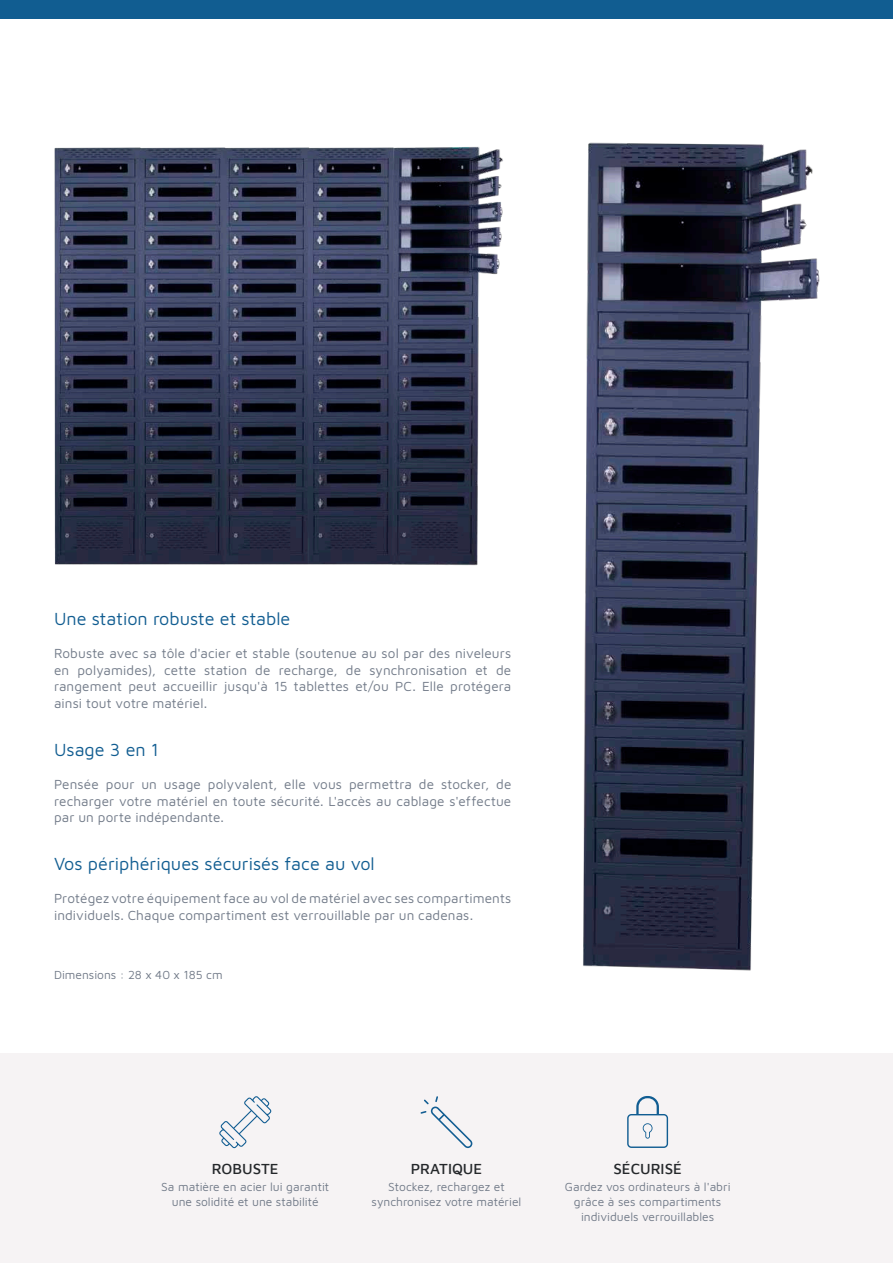
<style>
.page{position:relative;width:893px;height:1263px;background:#fff}
.page>*{position:absolute;margin:0;border:0;box-sizing:border-box;transform-origin:0 0}
.t1{font:18px "Maven Pro";color:#115d91}
.t2{font:500 15px "Maven Pro";color:#24272a}
.t3{font:13.5px/16.5px "Maven Pro";letter-spacing:.01em;color:#717a88;text-align:justify}
.t4{font:12px/15px "Maven Pro";color:#717a88;text-align:center}
</style>
<div class="page">
<div style="left:0;top:0;width:893px;height:19px;background:#115d91"></div>
<div style="left:0;top:1054px;width:893px;height:209px;background:#f6f3f4"></div>
<svg style="left:219px;top:1096px;width:52px;height:52px"></svg>
<svg style="left:421px;top:1096px;width:51px;height:52px"></svg>
<svg style="left:627px;top:1096px;width:41px;height:52px"></svg>
<img style="left:583px;top:142px;width:237px;height:829px">
<img style="left:54px;top:146px;width:449px;height:420px">
<h1 class="t1" style="left:54px;top:607px;width:238px">Une station robuste et stable</h1>
<p class="t3" style="left:54px;top:645px;width:459px">Robuste avec sa tôle d'acier et stable (soutenue au sol par des niveleurs en polyamides), cette station de recharge, de synchronisation et de rangement peut accueillir jusqu'à 15 tablettes et/ou PC. Elle protégera ainsi tout votre matériel.</p>
<h1 class="t1" style="left:54px;top:737px;width:107px">Usage 3 en 1</h1>
<p class="t3" style="left:54px;top:775px;width:459px">Pensée pour un usage polyvalent, elle vous permettra de stocker, de recharger votre matériel en toute sécurité. L'accès au cablage s'effectue par un porte indépendante.</p>
<h1 class="t1" style="left:54px;top:851px;width:322px">Vos périphériques sécurisés face au vol</h1>
<p class="t3" style="left:54px;top:889px;width:459px">Protégez votre équipement face au vol de matériel avec ses compartiments individuels. Chaque compartiment est verrouillable par un cadenas.</p>
<p class="t4" style="left:54px;top:967px;width:170px">Dimensions : 28 x 40 x 185 cm</p>
<p class="t2" style="left:212px;top:1158px;width:68px">ROBUSTE</p>
<p class="t4" style="left:161px;top:1178px;width:169px">Sa matière en acier lui garantit une solidité et une stabilité</p>
<p class="t2" style="left:411px;top:1158px;width:73px">PRATIQUE</p>
<p class="t4" style="left:372px;top:1178px;width:151px">Stockez, rechargez et synchronisez votre matériel</p>
<p class="t2" style="left:613px;top:1158px;width:70px">SÉCURISÉ</p>
<p class="t4" style="left:565px;top:1178px;width:167px">Gardez vos ordinateurs à l'abri grâce à ses compartiments individuels verrouillables</p>
</div>
